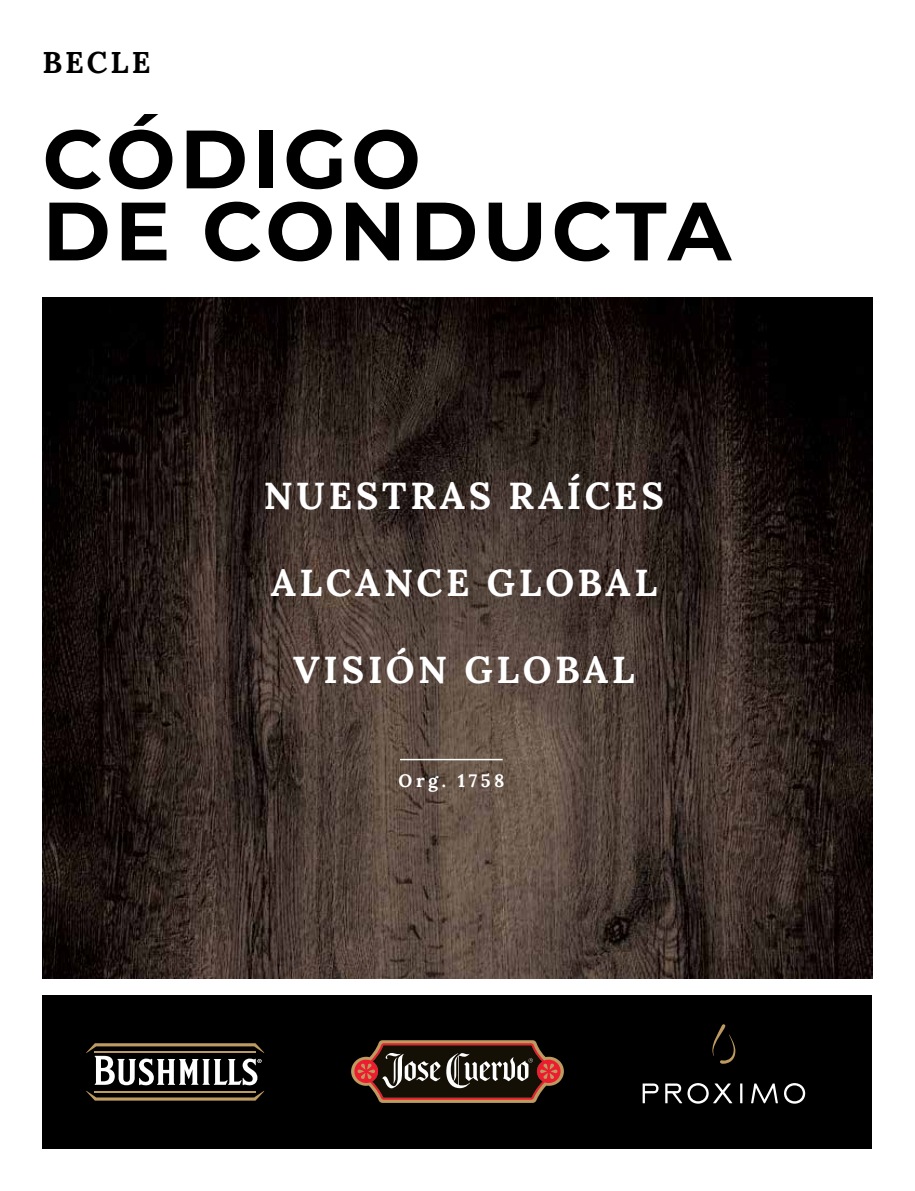
<style>
.page{position:relative;width:915px;height:1191px;background:#fff}
.page>*{position:absolute;margin:0;border:0;box-sizing:border-box;transform-origin:0 0}
.t1{font:700 82.5px/72px "Montserrat";letter-spacing:.05em;color:#000}
.t2{font:37.5px "Lora";letter-spacing:.1em;color:#fff}
.t3{font:30px "Lora";letter-spacing:.1em;color:#000}
.t4{font:18px "Lora";letter-spacing:.2em;color:#fff}
</style>
<div class="page">
<img style="left:43px;top:298px;width:829px;height:680px">
<hr style="left:400px;top:759px;width:102px;height:1px;background:#fff">
<div style="left:43px;top:995px;width:829px;height:153px;background:#000"></div>
<svg style="left:86px;top:1043px;width:178px;height:57px"></svg>
<svg style="left:351px;top:1040px;width:212px;height:63px;background:#573a2f"></svg>
<svg style="left:642px;top:1083px;width:16px;height:20px"></svg>
<hr style="left:739px;top:1083px;width:3px;height:20px;background:#fff">
<svg style="left:784px;top:1083px;width:20px;height:20px"></svg>
<svg style="left:665px;top:1083px;width:67px;height:20px"></svg>
<svg style="left:751px;top:1083px;width:26px;height:20px"></svg>
<svg style="left:712px;top:1024px;width:23px;height:39px"></svg>
<p class="t3" style="left:43px;top:39px;width:109px">BECLE</p>
<h1 class="t1" style="left:43px;top:119px;width:689px">CÓDIGO<br>DE CONDUCTA</h1>
<p class="t2" style="left:264px;top:467px;width:401px">NUESTRAS RAÍCES</p>
<p class="t2" style="left:270px;top:554px;width:387px">ALCANCE GLOBAL</p>
<p class="t2" style="left:293px;top:641px;width:343px">VISIÓN GLOBAL</p>
<p class="t4" style="left:398px;top:766px;width:107px">Org. 1758</p>
</div>
